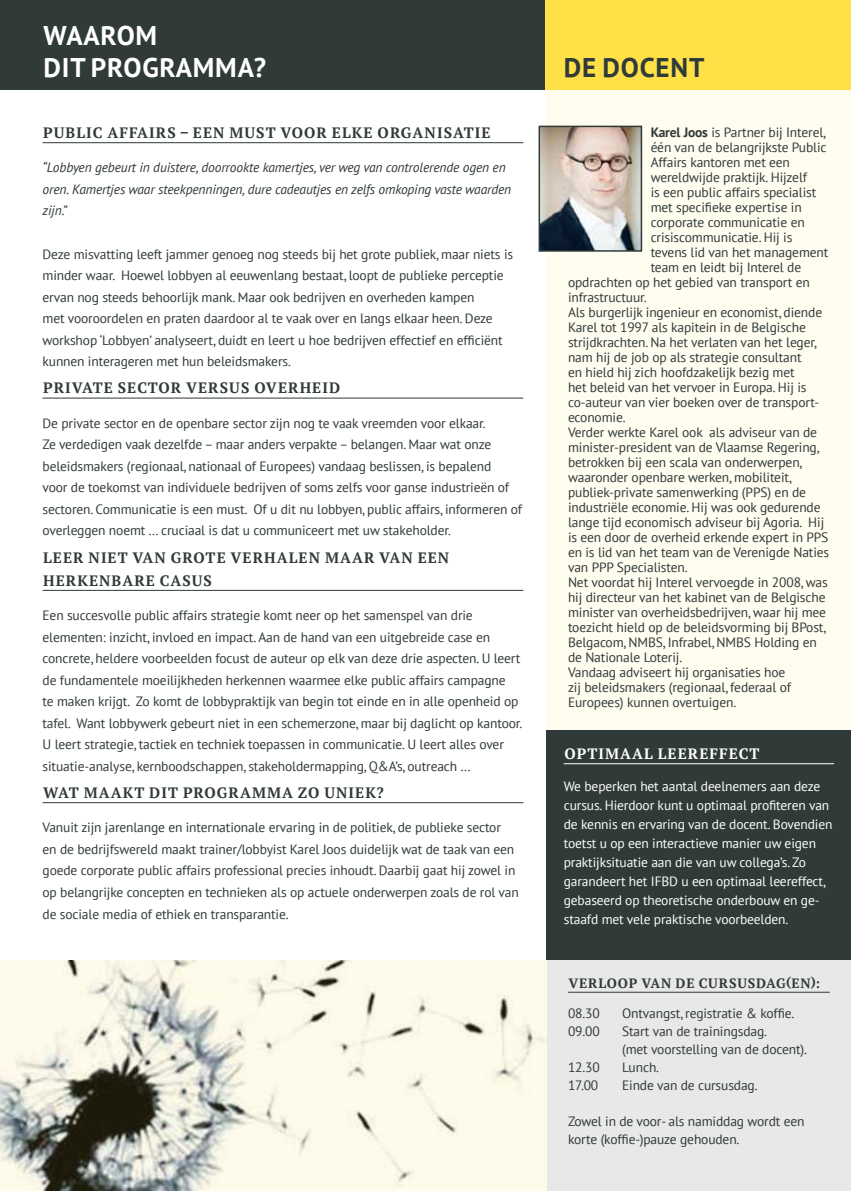
<style>
.page{position:relative;width:851px;height:1191px;background:#fff}
.page>*{position:absolute;margin:0;border:0;box-sizing:border-box;transform-origin:0 0}
.t1{font:700 27px/31.5px "PT Sans";letter-spacing:.03em;color:#fff}
.t2{font:700 27px "PT Sans";letter-spacing:.03em;color:#303a39}
.t3{font:700 15px/23.1px "PT Serif";letter-spacing:.07em;color:#303a39}
.t4{font:700 15px "PT Serif";letter-spacing:.07em;color:#fff}
.t5{font:13.5px/21.6px "PT Sans";letter-spacing:-.01em;color:#303a39}
.t6{font:13.5px/19px "PT Sans";letter-spacing:-.01em;color:#fff}
.t7{font:italic 13.5px/21.6px "PT Sans";letter-spacing:-.01em;color:#303a39}
.t8{font:700 13.5px "PT Serif";letter-spacing:.06em;color:#303a39}
.s1{font-weight:700}
</style>
<div class="page">
<div style="left:546px;top:84px;width:304px;height:652px;background:#fffcf0"></div>
<div style="left:0;top:0;width:544px;height:89px;background:#303a39"></div>
<hr style="left:43px;top:142px;width:480px;height:1px;background:#303a39">
<hr style="left:43px;top:398px;width:480px;height:1px;background:#303a39">
<hr style="left:43px;top:590px;width:480px;height:1px;background:#303a39">
<hr style="left:43px;top:802px;width:480px;height:1px;background:#303a39">
<div style="left:546px;top:960px;width:304px;height:231px;background:#e7e8e7"></div>
<hr style="left:568px;top:992px;width:261px;height:1px;background:#303a39">
<img style="left:0;top:960px;width:546px;height:231px">
<div style="left:545px;top:0;width:305px;height:89px;background:#ffe147"></div>
<div style="left:546px;top:730px;width:304px;height:230px;background:#303a39"></div>
<hr style="left:563px;top:763px;width:270px;height:1px;background:#fff">
<img style="left:541px;top:129px;width:98px;height:120px">
<div style="left:538px;top:126px;width:104px;height:126px;border:2px solid #303a39"></div>
<h1 class="t1" style="left:44px;top:19px;width:224px">WAAROM<br>DIT PROGRAMMA?</h1>
<p class="t3" style="left:43px;top:121px;width:449px">PUBLIC AFFAIRS – EEN MUST VOOR ELKE ORGANISATIE</p>
<p class="t7" style="left:43px;top:156px;width:470px">“Lobbyen gebeurt in duistere, doorrookte kamertjes, ver weg van controlerende ogen en oren. Kamertjes waar steekpenningen, dure cadeautjes en zelfs omkoping vaste waarden zijn.”</p>
<p class="t5" style="left:43px;top:243px;width:472px">Deze misvatting leeft jammer genoeg nog steeds bij het grote publiek, maar niets is minder waar. Hoewel lobbyen al eeuwenlang bestaat, loopt de publieke perceptie ervan nog steeds behoorlijk mank. Maar ook bedrijven en overheden kampen<br>met vooroordelen en praten daardoor al te vaak over en langs elkaar heen. Deze workshop ‘Lobbyen’ analyseert, duidt en leert u hoe bedrijven effectief en efficiënt kunnen interageren met hun beleidsmakers.</p>
<p class="t3" style="left:43px;top:376px;width:298px">PRIVATE SECTOR VERSUS OVERHEID</p>
<p class="t5" style="left:43px;top:412px;width:481px">De private sector en de openbare sector zijn nog te vaak vreemden voor elkaar.<br>Ze verdedigen vaak dezelfde – maar anders verpakte – belangen. Maar wat onze beleidsmakers (regionaal, nationaal of Europees) vandaag beslissen, is bepalend<br>voor de toekomst van individuele bedrijven of soms zelfs voor ganse industrieën of sectoren. Communicatie is een must. Of u dit nu lobbyen, public affairs, informeren of overleggen noemt … cruciaal is dat u communiceert met uw stakeholder.</p>
<p class="t3" style="left:43px;top:545px;width:407px">LEER NIET VAN GROTE VERHALEN MAAR VAN EEN<br>HERKENBARE CASUS</p>
<p class="t5" style="left:43px;top:604px;width:481px">Een succesvolle public affairs strategie komt neer op het samenspel van drie elementen: inzicht, invloed en impact. Aan de hand van een uitgebreide case en concrete, heldere voorbeelden focust de auteur op elk van deze drie aspecten. U leert de fundamentele moeilijkheden herkennen waarmee elke public affairs campagne<br>te maken krijgt. Zo komt de lobbypraktijk van begin tot einde en in alle openheid op tafel. Want lobbywerk gebeurt niet in een schemerzone, maar bij daglicht op kantoor.<br>U leert strategie, tactiek en techniek toepassen in communicatie. U leert alles over situatie-analyse, kernboodschappen, stakeholdermapping, Q&amp;A’s, outreach …</p>
<p class="t3" style="left:43px;top:781px;width:342px">WAT MAAKT DIT PROGRAMMA ZO UNIEK?</p>
<p class="t5" style="left:43px;top:816px;width:478px">Vanuit zijn jarenlange en internationale ervaring in de politiek, de publieke sector<br>en de bedrijfswereld maakt trainer/lobbyist Karel Joos duidelijk wat de taak van een goede corporate public affairs professional precies inhoudt. Daarbij gaat hij zowel in op belangrijke concepten en technieken als op actuele onderwerpen zoals de rol van de sociale media of ethiek en transparantie.</p>
<h1 class="t2" style="left:563px;top:49px;width:142px">DE DOCENT</h1>
<p class="t5" style="left:650px;top:121px;width:177px"><span class="s1">KAREL JOOS</span> is Partner bij Interel,</p>
<p class="t5" style="left:650px;top:136px;width:177px">één van de belangrijkste Public</p>
<p class="t5" style="left:650px;top:151px;width:141px">Affairs kantoren met een</p>
<p class="t5" style="left:650px;top:166px;width:158px">wereldwijde praktijk. Hijzelf</p>
<p class="t5" style="left:650px;top:181px;width:167px">is een public affairs specialist</p>
<p class="t5" style="left:650px;top:196px;width:152px">met specifieke expertise in</p>
<p class="t5" style="left:650px;top:211px;width:155px">corporate communicatie en</p>
<p class="t5" style="left:650px;top:226px;width:143px">crisiscommunicatie. Hij is</p>
<p class="t5" style="left:650px;top:241px;width:179px">tevens lid van het management</p>
<p class="t5" style="left:650px;top:256px;width:152px">team en leidt bij Interel de</p>
<p class="t5" style="left:568px;top:271px;width:243px">opdrachten op het gebied van transport en</p>
<p class="t5" style="left:568px;top:286px;width:80px">infrastructuur.</p>
<p class="t5" style="left:568px;top:301px;width:255px">Als burgerlijk ingenieur en economist, diende</p>
<p class="t5" style="left:568px;top:316px;width:239px">Karel tot 1997 als kapitein in de Belgische</p>
<p class="t5" style="left:568px;top:331px;width:250px">strijdkrachten. Na het verlaten van het leger,</p>
<p class="t5" style="left:568px;top:346px;width:235px">nam hij de job op als strategie consultant</p>
<p class="t5" style="left:568px;top:361px;width:228px">en hield hij zich hoofdzakelijk bezig met</p>
<p class="t5" style="left:568px;top:376px;width:240px">het beleid van het vervoer in Europa. Hij is</p>
<p class="t5" style="left:568px;top:391px;width:253px">co-auteur van vier boeken over de transport-</p>
<p class="t5" style="left:568px;top:406px;width:59px">economie.</p>
<p class="t5" style="left:568px;top:421px;width:250px">Verder werkte Karel ook als adviseur van de</p>
<p class="t5" style="left:568px;top:436px;width:253px">minister-president van de Vlaamse Regering,</p>
<p class="t5" style="left:568px;top:451px;width:236px">betrokken bij een scala van onderwerpen,</p>
<p class="t5" style="left:568px;top:466px;width:225px">waaronder openbare werken, mobiliteit,</p>
<p class="t5" style="left:568px;top:481px;width:239px">publiek-private samenwerking (PPS) en de</p>
<p class="t5" style="left:568px;top:496px;width:254px">industriële economie. Hij was ook gedurende</p>
<p class="t5" style="left:568px;top:511px;width:258px">lange tijd economisch adviseur bij Agoria. Hij</p>
<p class="t5" style="left:568px;top:526px;width:262px">is een door de overheid erkende expert in PPS</p>
<p class="t5" style="left:568px;top:541px;width:263px">en is lid van het team van de Verenigde Naties</p>
<p class="t5" style="left:568px;top:556px;width:121px">van PPP Specialisten.</p>
<p class="t5" style="left:568px;top:571px;width:261px">Net voordat hij Interel vervoegde in 2008, was</p>
<p class="t5" style="left:568px;top:586px;width:259px">hij directeur van het kabinet van de Belgische</p>
<p class="t5" style="left:568px;top:601px;width:259px">minister van overheidsbedrijven, waar hij mee</p>
<p class="t5" style="left:568px;top:616px;width:260px">toezicht hield op de beleidsvorming bij BPost,</p>
<p class="t5" style="left:568px;top:631px;width:250px">Belgacom, NMBS, Infrabel, NMBS Holding en</p>
<p class="t5" style="left:568px;top:646px;width:116px">de Nationale Loterij.</p>
<p class="t5" style="left:568px;top:661px;width:219px">Vandaag adviseert hij organisaties hoe</p>
<p class="t5" style="left:568px;top:676px;width:224px">zij beleidsmakers (regionaal, federaal of</p>
<p class="t5" style="left:568px;top:691px;width:170px">Europees) kunnen overtuigen.</p>
<p class="t4" style="left:564px;top:743px;width:196px">OPTIMAAL LEEREFFECT</p>
<p class="t6" style="left:563px;top:776px;width:270px">We beperken het aantal deelnemers aan deze cursus. Hierdoor kunt u optimaal profiteren van de kennis en ervaring van de docent. Bovendien toetst u op een interactieve manier uw eigen praktijksituatie aan die van uw collega’s. Zo garandeert het IFBD u een optimaal leereffect, gebaseerd op theoretische onderbouw en ge&shy;staafd met vele praktische voorbeelden.</p>
<p class="t8" style="left:568px;top:973px;width:253px">VERLOOP VAN DE CURSUSDAG(EN):</p>
<p class="t5" style="left:568px;top:1002px;width:33px">08.30</p>
<p class="t5" style="left:622px;top:1002px;width:174px">Ontvangst, registratie &amp; koffie.</p>
<p class="t5" style="left:568px;top:1020px;width:33px">09.00</p>
<p class="t5" style="left:622px;top:1022px;width:186px;line-height:18px">Start van de trainingsdag.<br>(met voorstelling van de docent).</p>
<p class="t5" style="left:568px;top:1056px;width:33px">12.30</p>
<p class="t5" style="left:622px;top:1056px;width:39px">Lunch.</p>
<p class="t5" style="left:568px;top:1074px;width:32px">17.00</p>
<p class="t5" style="left:622px;top:1074px;width:137px">Einde van de cursusdag.</p>
<p class="t5" style="left:568px;top:1112px;width:238px;line-height:18px">Zowel in de voor- als namiddag wordt een korte (koffie-)pauze gehouden.</p>
</div>
